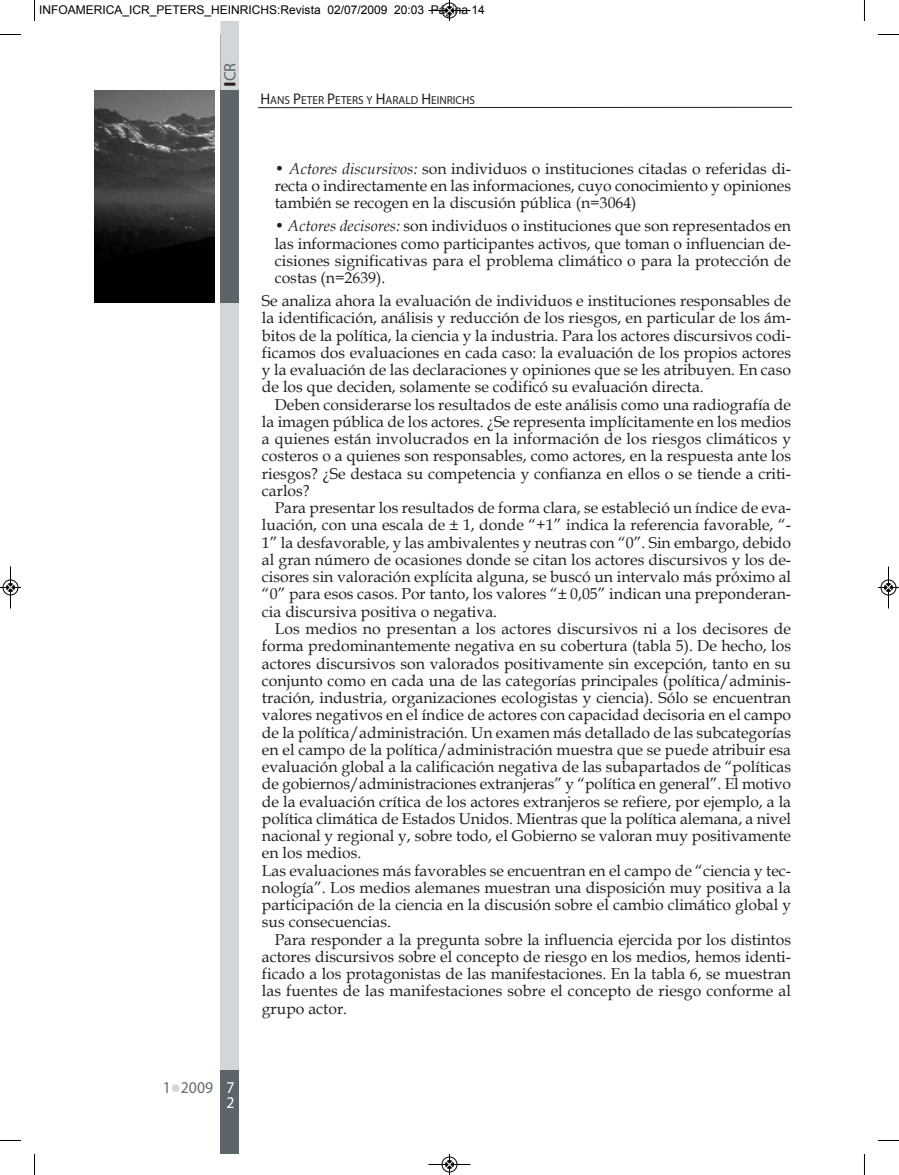
<style>
.page{position:relative;width:899px;height:1175px;background:#fff}
.page>*{position:absolute;margin:0;border:0;box-sizing:border-box;transform-origin:0 0}
.t1{font:16.5px "Myriad Pro";color:#636c6e;scale:.95 1}
.t2{font:16.5px "Myriad Pro";color:#5b656a}
.t3{font:16.5px/15px "Myriad Pro";color:#fff;scale:.95 1}
.t4{font:15.75px/17.2px "Book Antiqua";color:#231f20;text-align:justify}
.t5{font:12px "Arial";color:#000}
.t6{font:11.55px "Myriad Pro";color:#231f20}
.s1{font-weight:700;color:#231f20}
.s2{font-size:15.45px}
.s3{font-style:italic}
</style>
<div class="page">
<div style="left:172px;top:1084px;width:7px;height:7px;background:#d3d6d8;border-radius:50%"></div>
<div style="left:220px;top:90px;width:19px;height:1050px;background:#d3d6d8"></div>
<img style="left:95px;top:91px;width:119px;height:212px">
<div style="left:220px;top:35px;width:19px;height:268px;background:#5b656a"></div>
<div style="left:220px;top:21px;width:19px;height:69px;background:#d3d6d8"></div>
<div style="left:220px;top:1070px;width:19px;height:84px;background:#5b656a"></div>
<hr style="left:258px;top:107px;width:533px;height:1px;background:#231f20">
<svg style="left:34px;top:0;width:1px;height:21px"></svg>
<svg style="left:0;top:34px;width:21px;height:1px"></svg>
<svg style="left:878px;top:34px;width:20px;height:1px"></svg>
<svg style="left:34px;top:1154px;width:1px;height:21px"></svg>
<svg style="left:0;top:1140px;width:21px;height:1px"></svg>
<svg style="left:878px;top:1140px;width:20px;height:1px"></svg>
<svg style="left:428px;top:0;width:43px;height:21px"></svg>
<svg style="left:428px;top:1154px;width:43px;height:21px"></svg>
<svg style="left:0;top:566px;width:21px;height:43px"></svg>
<svg style="left:878px;top:566px;width:20px;height:43px"></svg>
<p class="t5" style="left:39px;top:3px;width:447px">INFOAMERICA_ICR_PETERS_HEINRICHS:Revista 02/07/2009 20:03 Página 14</p>
<p class="t2" style="left:223px;top:87px;width:26px;rotate:-90deg"><span class="s1">I</span>CR</p>
<p class="t1" style="left:163px;top:1081px;width:54px">1 2009</p>
<p class="t3" style="left:226px;top:1081px;width:10px">7<br>2</p>
<p class="t6" style="left:260px;top:96px;width:216px"><span class="s2">H</span>ANS <span class="s2">P</span>ETER <span class="s2">P</span>ETERS Y <span class="s2">H</span>ARALD <span class="s2">H</span>EINRICHS</p>
<p class="t4" style="left:274px;top:160px;width:517px">• <span class="s3">Actores discursivos:</span> son individuos o instituciones citadas o referidas di&shy;recta o indirectamente en las informaciones, cuyo conocimiento y opiniones también se recogen en la discusión pública (n=3064)</p>
<p class="t4" style="left:274px;top:218px;width:517px">• <span class="s3">Actores decisores:</span> son individuos o instituciones que son representados en las informaciones como participantes activos, que toman o influencian de&shy;cisiones significativas para el problema climático o para la protección de costas (n=2639).</p>
<p class="t4" style="left:262px;top:292px;width:530px">se analiza ahora la evaluación de individuos e instituciones responsables de la identificación, análisis y reducción de los riesgos, en particular de los ám&shy;bitos de la política, la ciencia y la industria. Para los actores discursivos codi&shy;ficamos dos evaluaciones en cada caso: la evaluación de los propios actores y la evaluación de las declaraciones y opiniones que se les atribuyen. en caso de los que deciden, solamente se codificó su evaluación directa.</p>
<p class="t4" style="left:262px;top:396px;width:530px;text-indent:13px">deben considerarse los resultados de este análisis como una radiografía de la imagen pública de los actores. ¿se representa implícitamente en los medios a quienes están involucrados en la información de los riesgos climáticos y costeros o a quienes son responsables, como actores, en la respuesta ante los riesgos? ¿se destaca su competencia y confianza en ellos o se tiende a criti&shy;carlos?</p>
<p class="t4" style="left:262px;top:499px;width:530px;text-indent:13px">Para presentar los resultados de forma clara, se estableció un índice de eva&shy;luación, con una escala de ± 1, donde “+1” indica la referencia favorable, “- 1” la desfavorable, y las ambivalentes y neutras con “0”. sin embargo, debido al gran número de ocasiones donde se citan los actores discursivos y los de&shy;cisores sin valoración explícita alguna, se buscó un intervalo más próximo al “0” para esos casos. Por tanto, los valores “± 0,05” indican una preponderan&shy;cia discursiva positiva o negativa.</p>
<p class="t4" style="left:262px;top:620px;width:530px;text-align:left;text-indent:13px">Los medios no presentan a los actores discursivos ni a los decisores de forma predominantemente negativa en su cobertura (tabla 5). de hecho, los actores discursivos son valorados positivamente sin excepción, tanto en su conjunto como en cada una de las categorías principales (política/adminis&shy;tración, industria, organizaciones ecologistas y ciencia). sólo se encuentran valores negativos en el índice de actores con capacidad decisoria en el campo de la política/administración. un examen más detallado de las subcategorías en el campo de la política/administración muestra que se puede atribuir esa evaluación global a la calificación negativa de las subapartados de “políticas de gobiernos/administraciones extranjeras” y “política en general”. el motivo de la evaluación crítica de los actores extranjeros se refiere, por ejemplo, a la política climática de estados unidos. mientras que la política alemana, a nivel nacional y regional y, sobre todo, el Gobierno se valoran muy positivamente en los medios.<br>Las evaluaciones más favorables se encuentran en el campo de “ciencia y tec&shy;nología”. Los medios alemanes muestran una disposición muy positiva a la participación de la ciencia en la discusión sobre el cambio climático global y sus consecuencias.</p>
<p class="t4" style="left:262px;top:931px;width:530px;text-indent:13px">Para responder a la pregunta sobre la influencia ejercida por los distintos actores discursivos sobre el concepto de riesgo en los medios, hemos identi&shy;ficado a los protagonistas de las manifestaciones. en la tabla 6, se muestran las fuentes de las manifestaciones sobre el concepto de riesgo conforme al grupo actor.</p>
</div>
